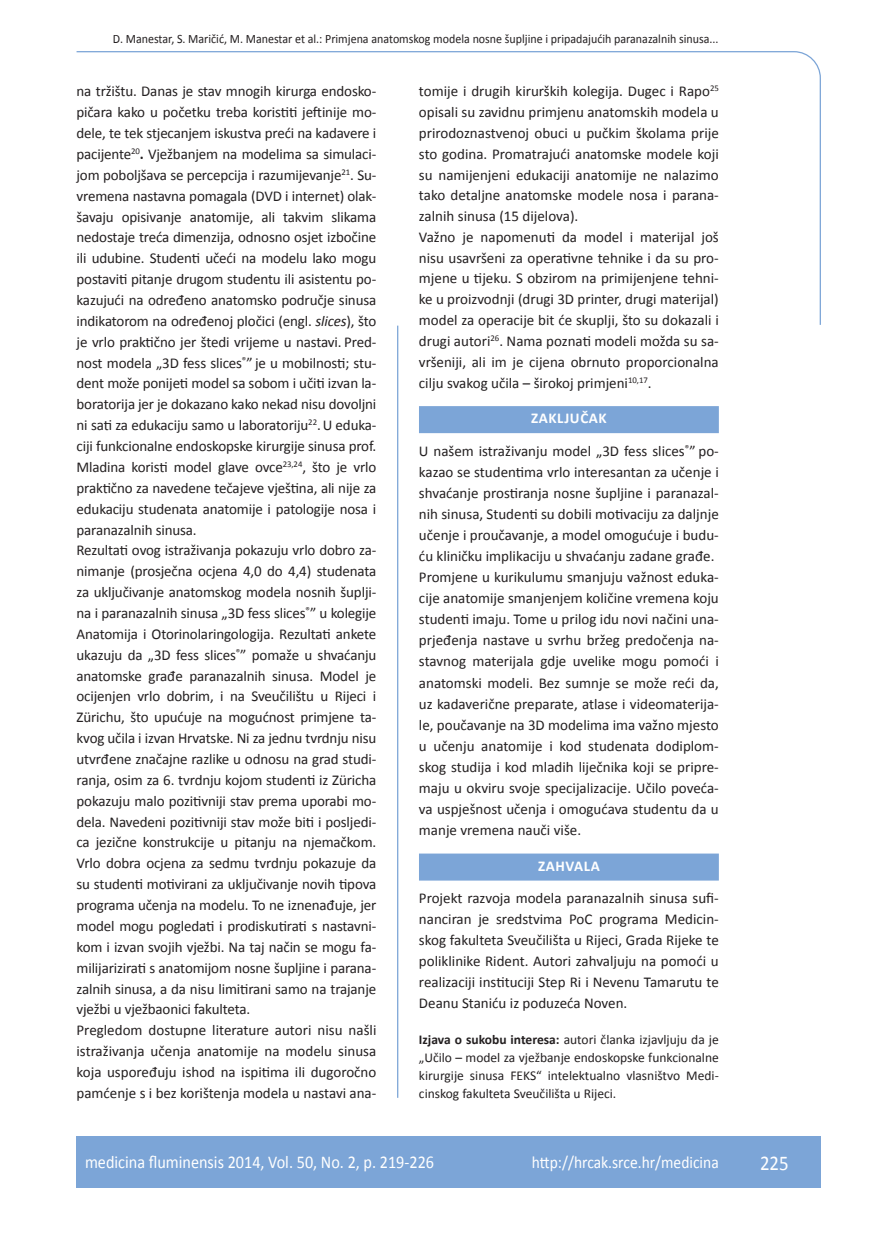
<style>
.page{position:relative;width:872px;height:1234px;background:#fff}
.page>*{position:absolute;margin:0;border:0;box-sizing:border-box;transform-origin:0 0}
.t1{font:21px "Calibri";color:#fff;scale:.9 1}
.t2{font:18px "Calibri";color:#fff;scale:.9 1}
.t3{font:17.25px "Calibri";color:#fff;scale:.9 1}
.t4{font:15px/20.9px "Calibri";letter-spacing:-.01em;color:#231f20}
.t5{font:700 15px "Calibri";letter-spacing:.04em;color:#fff}
.t6{font:13.5px/18.1px "Calibri";color:#231f20;text-align:justify}
.t7{font:12.75px "Calibri";color:#231f20;scale:.94 1}
.s1{font-weight:700}
.s2{font-style:italic}
.s3{font-weight:700;color:#fff}
</style>
<div class="page">
<svg style="left:76px;top:51px;width:745px;height:275px"></svg>
<hr style="left:397px;top:325px;width:1px;height:772px;background:#7ca5d7">
<div style="left:77px;top:1135px;width:744px;height:51px;background:#7ca5d7"></div>
<div style="left:419px;top:406px;width:300px;height:27px;background:#7ca5d7"></div>
<div style="left:419px;top:853px;width:300px;height:27px;background:#7ca5d7"></div>
<p class="t7" style="left:113px;top:30px;width:646px">D. Manestar, S. Maričić, M. Manestar et al.: Primjena anatomskog modela nosne šupljine i pripadajućih paranazalnih sinusa...</p>
<p class="t4" style="left:77px;top:80px;width:301px">na tržištu. Danas je stav mnogih kirurga endosko&shy;pičara kako u početku treba koristiti jeftinije mo&shy;dele, te tek stjecanjem iskustva preći na kadavere i pacijente<sup>20</sup><span class="s1">.</span> Vježbanjem na modelima sa simulaci&shy;jom poboljšava se percepcija i razumijevanje<sup>21</sup>. Su&shy;vremena nastavna pomagala (DVD i internet) olak&shy;šavaju opisivanje anatomije, ali takvim slikama nedostaje treća dimenzija, odnosno osjet izbočine ili udubine. Studenti učeći na modelu lako mogu postaviti pitanje drugom studentu ili asistentu po&shy;kazujući na određeno anatomsko područje sinusa indikatorom na određenoj pločici (engl. <span class="s2">slices</span>), što je vrlo praktično jer štedi vrijeme u nastavi. Pred&shy;nost modela „3D fess slices<sup>®</sup>” je u mobilnosti; stu&shy;dent može ponijeti model sa sobom i učiti izvan la&shy;boratorija jer je dokazano kako nekad nisu dovoljni ni sati za edukaciju samo u laboratoriju<sup>22</sup>.U eduka&shy;ciji funkcionalne endoskopske kirurgije sinusa prof.<br>Mladina koristi model glave ovce<sup>23,24</sup>, što je vrlo praktično za navedene tečajeve vještina, ali nije za edukaciju studenata anatomije i patologije nosa i paranazalnih sinusa.<br>Rezultati ovog istraživanja pokazuju vrlo dobro za&shy;nimanje (prosječna ocjena 4,0 do 4,4) studenata za uključivanje anatomskog modela nosnih šuplji&shy;na i paranazalnih sinusa „3D fess slices<sup>®</sup>” u kolegije Anatomija i Otorinolaringologija. Rezultati ankete ukazuju da „3D fess slices<sup>®</sup>” pomaže u shvaćanju anatomske građe paranazalnih sinusa. Model je ocijenjen vrlo dobrim, i na Sveučilištu u Rijeci i Zürichu, što upućuje na mogućnost primjene ta&shy;kvog učila i izvan Hrvatske. Ni za jednu tvrdnju nisu utvrđene značajne razlike u odnosu na grad studi&shy;ranja, osim za 6. tvrdnju kojom studenti iz Züricha pokazuju malo pozitivniji stav prema uporabi mo&shy;dela. Navedeni pozitivniji stav može biti i posljedi&shy;ca jezične konstrukcije u pitanju na njemačkom.<br>Vrlo dobra ocjena za sedmu tvrdnju pokazuje da su studenti motivirani za uključivanje novih tipova programa učenja na modelu. To ne iznenađuje, jer model mogu pogledati i prodiskutirati s nastavni&shy;kom i izvan svojih vježbi. Na taj način se mogu fa&shy;milijarizirati s anatomijom nosne šupljine i parana&shy;zalnih sinusa, a da nisu limitirani samo na trajanje vježbi u vježbaonici fakulteta.<br>Pregledom dostupne literature autori nisu našli istraživanja učenja anatomije na modelu sinusa koja uspoređuju ishod na ispitima ili dugoročno pamćenje s i bez korištenja modela u nastavi ana-</p>
<p class="t4" style="left:419px;top:80px;width:301px">tomije i drugih kirurških kolegija. Dugec i Rapo<sup>25 </sup>opisali su zavidnu primjenu anatomskih modela u prirodoznastvenoj obuci u pučkim školama prije sto godina. Promatrajući anatomske modele koji su namijenjeni edukaciji anatomije ne nalazimo tako detaljne anatomske modele nosa i parana&shy;zalnih sinusa (15 dijelova).<br>Važno je napomenuti da model i materijal još nisu usavršeni za operativne tehnike i da su pro&shy;mjene u tijeku. S obzirom na primijenjene tehni&shy;ke u proizvodnji (drugi 3D printer, drugi materijal) model za operacije bit će skuplji, što su dokazali i drugi autori<sup>26</sup>. Nama poznati modeli možda su sa&shy;vršeniji, ali im je cijena obrnuto proporcionalna cilju svakog učila – širokoj primjeni<sup>10,17</sup>.</p>
<p class="t4" style="left:419px;top:401px;width:301px;line-height:32.1px;text-align:center"><span class="s3">ZAKLJUČAK<br></span>U našem istraživanju model „3D fess slices<sup>®</sup>” po-</p>
<p class="t4" style="left:419px;top:460px;width:301px">kazao se studentima vrlo interesantan za učenje i shvaćanje prostiranja nosne šupljine i paranazal&shy;nih sinusa, Studenti su dobili motivaciju za daljnje učenje i proučavanje, a model omogućuje i budu&shy;ću kliničku implikaciju u shvaćanju zadane građe.<br>Promjene u kurikulumu smanjuju važnost eduka&shy;cije anatomije smanjenjem količine vremena koju studenti imaju. Tome u prilog idu novi načini una&shy;prjeđenja nastave u svrhu bržeg predočenja na&shy;stavnog materijala gdje uvelike mogu pomoći i anatomski modeli. Bez sumnje se može reći da, uz kadaverične preparate, atlase i videomaterija&shy;le, poučavanje na 3D modelima ima važno mjesto u učenju anatomije i kod studenata dodiplom&shy;skog studija i kod mladih liječnika koji se pripre&shy;maju u okviru svoje specijalizacije. Učilo poveća&shy;va uspješnost učenja i omogućava studentu da u manje vremena nauči više.</p>
<p class="t5" style="left:538px;top:856px;width:63px">ZAHVALA</p>
<p class="t4" style="left:419px;top:886px;width:301px;text-align:justify">Projekt razvoja modela paranazalnih sinusa sufi&shy;nanciran je sredstvima PoC programa Medicin&shy;skog fakulteta Sveučilišta u Rijeci, Grada Rijeke te poliklinike Rident. Autori zahvaljuju na pomoći u realizaciji instituciji Step Ri i Nevenu Tamarutu te Deanu Staniću iz poduzeća Noven.</p>
<p class="t6" style="left:419px;top:1029px;width:301px"><span class="s1">Izjava o sukobu interesa:</span> autori članka izjavljuju da je „Učilo – model za vježbanje endoskopske funkcionalne kirurgije sinusa FEKS“ intelektualno vlasništvo Medi&shy;cinskog fakulteta Sveučilišta u Rijeci.</p>
<p class="t2" style="left:85px;top:1150px;width:389px">medicina fluminensis 2014, Vol. 50, No. 2, p. 219-226</p>
<p class="t3" style="left:532px;top:1151px;width:209px">http://hrcak.srce.hr/medicina</p>
<h1 class="t1" style="left:760px;top:1149px;width:33px">225</h1>
</div>
